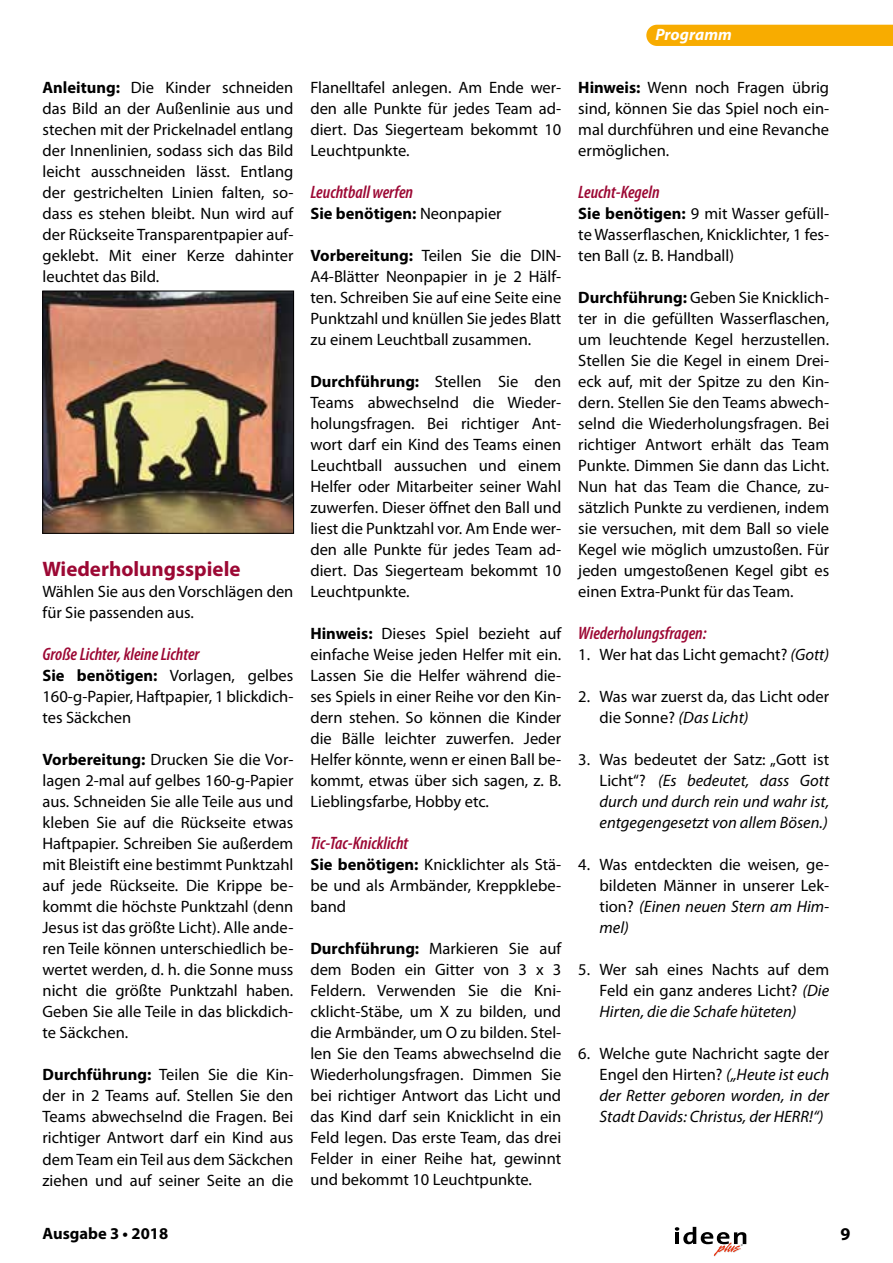
<style>
.page{position:relative;width:893px;height:1263px;background:#fff}
.page>*{position:absolute;margin:0;border:0;box-sizing:border-box;transform-origin:0 0}
.t1{font:700 21px "Myriad Pro";color:#9c0834}
.t2{font:italic 600 condensed 18px "Myriad Pro";color:#9c0834}
.t3{font:700 18px "Myriad Pro";color:#000}
.t4{font:16.5px/21px "Myriad Pro";color:#000;text-align:justify}
.t5{font:italic 16.5px/21px "Myriad Pro";color:#000;text-align:justify}
.t6{font:700 16.5px "Myriad Pro";color:#000}
.t7{font:italic 700 16.5px "Myriad Pro";color:#fff}
.s1{font-weight:700}
.s2{font-weight:400}
.s3{font-style:italic}
.s4{font-style:normal}
</style>
<div class="page">
<img style="left:45px;top:293px;width:247px;height:238px">
<div style="left:43px;top:291px;width:251px;height:242px;border:1px solid #000"></div>
<svg style="left:674px;top:1227px;width:72px;height:29px"></svg>
<div style="left:646px;top:25px;width:247px;height:21px;background:#f8ac00"></div>
<p class="t4" style="left:43px;top:78px;width:252px"><span class="s1">Anleitung:</span> Die Kinder schneiden das Bild an der Außenlinie aus und stechen mit der Prickelnadel entlang der Innenlinien, sodass sich das Bild leicht ausschneiden lässt. Entlang der gestrichelten Linien falten, so&shy;dass es stehen bleibt. Nun wird auf der Rückseite Transparentpapier auf&shy;geklebt. Mit einer Kerze dahinter leuchtet das Bild.</p>
<p class="t1" style="left:43px;top:557px;width:200px">Wiederholungsspiele</p>
<p class="t4" style="left:43px;top:582px;width:252px">Wählen Sie aus den Vorschlägen den für Sie passenden aus.</p>
<p class="t2" style="left:43px;top:645px;width:158px">Große Lichter, kleine Lichter</p>
<p class="t4" style="left:43px;top:666px;width:252px"><span class="s1">Sie benötigen:</span> Vorlagen, gelbes 160-g-Papier, Haftpapier, 1 blickdich&shy;tes Säckchen</p>
<p class="t4" style="left:43px;top:750px;width:252px"><span class="s1">Vorbereitung:</span> Drucken Sie die Vor&shy;lagen 2-mal auf gelbes 160-g-Papier aus. Schneiden Sie alle Teile aus und kleben Sie auf die Rückseite etwas Haftpapier. Schreiben Sie außerdem mit Bleistift eine bestimmt Punktzahl auf jede Rückseite. Die Krippe be&shy;kommt die höchste Punktzahl (denn Jesus ist das größte Licht). Alle ande&shy;ren Teile können unterschiedlich be&shy;wertet werden, d. h. die Sonne muss nicht die größte Punktzahl haben.<br>Geben Sie alle Teile in das blickdich&shy;te Säckchen.</p>
<p class="t4" style="left:43px;top:1065px;width:252px"><span class="s1">Durchführung:</span> Teilen Sie die Kin&shy;der in 2 Teams auf. Stellen Sie den Teams abwechselnd die Fragen. Bei richtiger Antwort darf ein Kind aus dem Team ein Teil aus dem Säckchen ziehen und auf seiner Seite an die</p>
<p class="t4" style="left:310px;top:78px;width:252px">Flanelltafel anlegen. Am Ende wer&shy;den alle Punkte für jedes Team ad&shy;diert. Das Siegerteam bekommt 10<br>Leuchtpunkte.</p>
<p class="t2" style="left:310px;top:183px;width:104px">Leuchtball werfen</p>
<p class="t6" style="left:310px;top:204px;width:193px">Sie benötigen: <span class="s2">Neonpapier</span></p>
<p class="t4" style="left:310px;top:246px;width:252px"><span class="s1">Vorbereitung:</span> Teilen Sie die DIN-A4-Blätter Neonpapier in je 2 Hälf&shy;ten. Schreiben Sie auf eine Seite eine Punktzahl und knüllen Sie jedes Blatt zu einem Leuchtball zusammen.</p>
<p class="t4" style="left:310px;top:372px;width:252px"><span class="s1">Durchführung:</span> Stellen Sie den Teams abwechselnd die Wieder&shy;holungsfragen. Bei richtiger Ant&shy;wort darf ein Kind des Teams einen Leuchtball aussuchen und einem Helfer oder Mitarbeiter seiner Wahl zuwerfen. Dieser öffnet den Ball und liest die Punktzahl vor. Am Ende wer&shy;den alle Punkte für jedes Team ad&shy;diert. Das Siegerteam bekommt 10<br>Leuchtpunkte.</p>
<p class="t4" style="left:310px;top:624px;width:252px"><span class="s1">Hinweis:</span> Dieses Spiel bezieht auf einfache Weise jeden Helfer mit ein.<br>Lassen Sie die Helfer während die&shy;ses Spiels in einer Reihe vor den Kin&shy;dern stehen. So können die Kinder die Bälle leichter zuwerfen. Jeder Helfer könnte, wenn er einen Ball be&shy;kommt, etwas über sich sagen, z. B.<br>Lieblingsfarbe, Hobby etc.</p>
<p class="t2" style="left:310px;top:834px;width:99px">Tic-Tac-Knicklicht</p>
<p class="t4" style="left:310px;top:855px;width:252px"><span class="s1">Sie benötigen:</span> Knicklichter als Stä&shy;be und als Armbänder, Kreppklebe&shy;band</p>
<p class="t4" style="left:310px;top:939px;width:252px"><span class="s1">Durchführung:</span> Markieren Sie auf dem Boden ein Gitter von 3 x 3<br>Feldern. Verwenden Sie die Kni&shy;cklicht-Stäbe, um X zu bilden, und die Armbänder, um O zu bilden. Stel&shy;len Sie den Teams abwechselnd die Wiederholungsfragen. Dimmen Sie bei richtiger Antwort das Licht und das Kind darf sein Knicklicht in ein Feld legen. Das erste Team, das drei Felder in einer Reihe hat, gewinnt und bekommt 10 Leuchtpunkte.</p>
<p class="t7" style="left:655px;top:24px;width:78px">Programm</p>
<p class="t4" style="left:578px;top:78px;width:252px"><span class="s1">Hinweis:</span> Wenn noch Fragen übrig sind, können Sie das Spiel noch ein&shy;mal durchführen und eine Revanche ermöglichen.</p>
<p class="t2" style="left:578px;top:183px;width:83px">Leucht-Kegeln</p>
<p class="t4" style="left:578px;top:204px;width:252px"><span class="s1">Sie benötigen:</span> 9 mit Wasser gefüll&shy;te Wasserflaschen, Knicklichter, 1 fes&shy;ten Ball (z. B. Handball)</p>
<p class="t4" style="left:578px;top:288px;width:252px"><span class="s1">Durchführung:</span> Geben Sie Knicklich&shy;ter in die gefüllten Wasserflaschen, um leuchtende Kegel herzustellen.<br>Stellen Sie die Kegel in einem Drei&shy;eck auf, mit der Spitze zu den Kin&shy;dern. Stellen Sie den Teams abwech&shy;selnd die Wiederholungsfragen. Bei richtiger Antwort erhält das Team Punkte. Dimmen Sie dann das Licht.<br>Nun hat das Team die Chance, zu&shy;sätzlich Punkte zu verdienen, indem sie versuchen, mit dem Ball so viele Kegel wie möglich umzustoßen. Für jeden umgestoßenen Kegel gibt es einen Extra-Punkt für das Team.</p>
<p class="t2" style="left:578px;top:624px;width:130px">Wiederholungsfragen:</p>
<p class="t4" style="left:578px;top:645px;width:252px">1. Wer hat das Licht gemacht? <span class="s3">(Gott)</span></p>
<p class="t4" style="left:600px;top:687px;width:231px;text-indent:-21px">2. Was war zuerst da, das Licht oder die Sonne? <span class="s3">(Das Licht)</span></p>
<p class="t5" style="left:600px;top:749px;width:231px;text-indent:-21px"><span class="s4">3. Was bedeutet der Satz: „Gott ist Licht“?</span> (Es bedeutet, dass Gott durch und durch rein und wahr ist, entgegengesetzt von allem Bösen.)</p>
<p class="t4" style="left:600px;top:855px;width:231px;text-indent:-21px">4. Was entdeckten die weisen, ge&shy;bildeten Männer in unserer Lek&shy;tion? <span class="s3">(Einen neuen Stern am Him&shy;mel)</span></p>
<p class="t4" style="left:600px;top:960px;width:231px;text-indent:-21px">5. Wer sah eines Nachts auf dem Feld ein ganz anderes Licht? <span class="s3">(Die Hirten, die die Schafe hüteten)</span></p>
<p class="t5" style="left:600px;top:1043px;width:231px;text-indent:-21px"><span class="s4">6. Welche gute Nachricht sagte der Engel den Hirten?</span> („Heute ist euch der Retter geboren worden, in der Stadt Davids: Christus, der HERR!“)</p>
<p class="t6" style="left:43px;top:1224px;width:127px">Ausgabe 3 • 2018</p>
<p class="t3" style="left:840px;top:1224px;width:11px">9</p>
</div>
